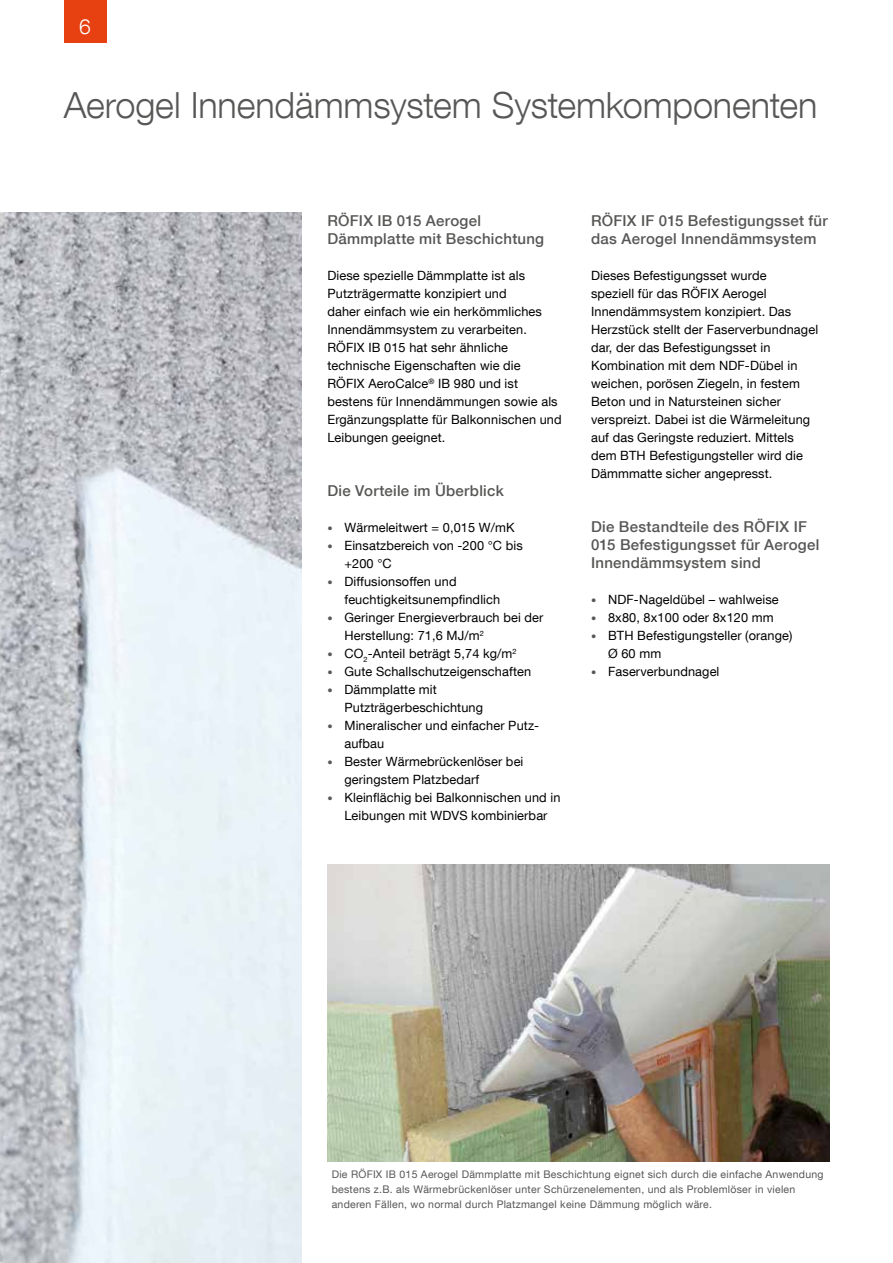
<style>
.page{position:relative;width:893px;height:1263px;background:#fff}
.page>*{position:absolute;margin:0;border:0;box-sizing:border-box;transform-origin:0 0}
.t1{font:300 36px "Helvetica Neue LT Com";letter-spacing:-.005em;color:#575756}
.t2{font:300 21px "Helvetica Neue LT Com";color:#fff}
.t3{font:500 15px/18px "Helvetica Neue LT Com";letter-spacing:.02em;color:#575756}
.t4{font:12.75px/18px "Helvetica Neue LT Com";letter-spacing:.01em;color:#000}
.t5{font:10.5px/15px "Helvetica Neue LT Com";letter-spacing:.025em;color:#575756}
.s1{font-weight:300;font-size:10.5px;color:#575756}
</style>
<div class="page">
<div style="left:64px;top:0;width:42px;height:43px;background:#e74011"></div>
<img style="left:0;top:213px;width:302px;height:1050px">
<img style="left:327px;top:865px;width:502px;height:297px">
<h2 class="t2" style="left:79px;top:13px;width:13px">6</h2>
<h1 class="t1" style="left:64px;top:83px;width:755px">Aerogel Innendämmsystem Systemkomponenten</h1>
<p class="t3" style="left:327px;top:211px;width:218px">RÖFIX IB 015 Aerogel<br>Dämmplatte mit Beschichtung</p>
<p class="t4" style="left:327px;top:266px;width:236px">Diese spezielle Dämmplatte ist als Putzträgermatte konzipiert und<br>daher einfach wie ein herkömmliches Innendämmsystem zu verarbeiten.<br>RÖFIX IB 015 hat sehr ähnliche technische Eigenschaften wie die<br>RÖFIX AeroCalce<sup>®</sup> IB 980 und ist bestens für Innendämmungen sowie als Ergänzungsplatte für Balkonnischen und Leibungen geeignet.</p>
<p class="t3" style="left:327px;top:481px;width:178px">Die Vorteile im Überblick</p>
<p class="t4" style="left:327px;top:518px;width:189px"><span class="s1">•</span> Wärmeleitwert = 0,015 W/mK</p>
<p class="t4" style="left:344px;top:536px;width:180px;text-indent:-17px"><span class="s1">•</span> Einsatzbereich von -200 °C bis +200 °C</p>
<p class="t4" style="left:344px;top:572px;width:157px;text-indent:-17px"><span class="s1">•</span> Diffusionsoffen und feuchtigkeitsunempfindlich</p>
<p class="t4" style="left:344px;top:608px;width:200px;text-indent:-17px"><span class="s1">•</span> Geringer Energieverbrauch bei der<br>Herstellung: 71,6 MJ/m<sup>2</sup></p>
<p class="t4" style="left:327px;top:644px;width:191px"><span class="s1">•</span> CO<sub>2</sub>-Anteil beträgt 5,74 kg/m<sup>2</sup></p>
<p class="t4" style="left:327px;top:662px;width:205px"><span class="s1">•</span> Gute Schallschutzeigenschaften</p>
<p class="t4" style="left:344px;top:680px;width:140px;text-indent:-17px"><span class="s1">•</span> Dämmplatte mit<br>Putzträgerbeschichtung</p>
<p class="t4" style="left:344px;top:716px;width:196px;text-indent:-17px"><span class="s1">•</span> Mineralischer und einfacher Putz&shy;aufbau</p>
<p class="t4" style="left:344px;top:752px;width:181px;text-indent:-17px"><span class="s1">•</span> Bester Wärmebrückenlöser bei geringstem Platzbedarf</p>
<p class="t4" style="left:327px;top:788px;width:235px;text-align:center"><span class="s1">•</span> Kleinflächig bei Balkonnischen und in<br>Leibungen mit WDVS kombinierbar</p>
<p class="t3" style="left:591px;top:211px;width:238px">RÖFIX IF 015 Befestigungsset für das Aerogel Innendämmsystem</p>
<p class="t4" style="left:591px;top:266px;width:229px">Dieses Befestigungsset wurde<br>speziell für das RÖFIX Aerogel Innendämmsystem konzipiert. Das Herzstück stellt der Faserverbundnagel dar, der das Befestigungsset in Kombination mit dem NDF-Dübel in weichen, porösen Ziegeln, in festem Beton und in Natursteinen sicher verspreizt. Dabei ist die Wärmeleitung auf das Geringste reduziert. Mittels dem BTH Befestigungsteller wird die Dämmmatte sicher angepresst.</p>
<p class="t3" style="left:591px;top:517px;width:230px">Die Bestandteile des RÖFIX IF<br>015 Befestigungsset für Aerogel<br>Innendämmsystem sind</p>
<p class="t4" style="left:591px;top:590px;width:189px"><span class="s1">•</span> NDF-Nageldübel – wahlweise</p>
<p class="t4" style="left:591px;top:608px;width:184px"><span class="s1">•</span> 8x80, 8x100 oder 8x120 mm</p>
<p class="t4" style="left:608px;top:626px;width:186px;text-indent:-17px"><span class="s1">•</span> BTH Befestigungsteller (orange)<br>Ø 60 mm</p>
<p class="t4" style="left:591px;top:662px;width:130px"><span class="s1">•</span> Faserverbundnagel</p>
<p class="t5" style="left:332px;top:1167px;width:493px">Die RÖFIX IB 015 Aerogel Dämmplatte mit Beschichtung eignet sich durch die einfache Anwendung bestens z.B. als Wärmebrückenlöser unter Schürzenelementen, und als Problemlöser in vielen anderen Fällen, wo normal durch Platzmangel keine Dämmung möglich wäre.</p>
</div>
